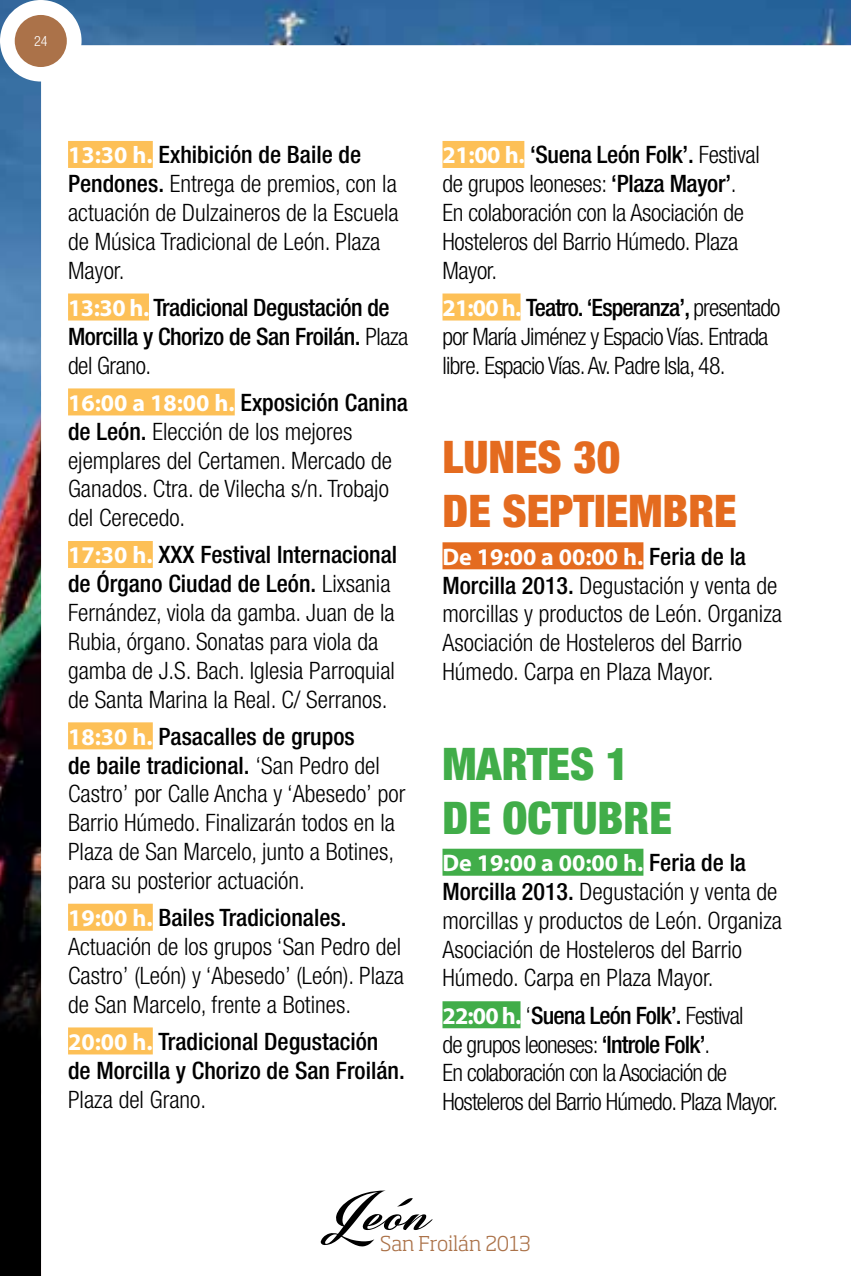
<style>
.page{position:relative;width:851px;height:1276px;background:#fff}
.page>*{position:absolute;margin:0;border:0;box-sizing:border-box;transform-origin:0 0}
.t1{font:83.4px "Phraell";color:#000}
.t2{font:900 condensed 45px/54px "Helvetica Neue LT Std";color:#e46b1f}
.t3{font:900 condensed 45px/54px "Helvetica Neue LT Std";color:#41ad49}
.t4{font:300 condensed 24px/28.8px "Helvetica Neue LT Std";color:#000}
.t5{font:300 condensed 24px/28.8px "Helvetica Neue LT Std";letter-spacing:-.035em;color:#000}
.t6{font:500 condensed 24px/28.8px "Helvetica Neue LT Std";letter-spacing:-.02em;color:#000}
.t7{font:500 condensed 24px/28.8px "Helvetica Neue LT Std";color:#000}
.t8{font:700 24px "Myriad Pro";color:#fff}
.t9{font:300 20.1px "Soho Std";color:#ab7249}
.t10{font:300 condensed 14.1px "Helvetica Neue LT Std";color:#fff}
.s1{font-family:"Myriad Pro";font-weight:700;font-stretch:normal;color:#fff}
.s2{font-weight:500}
.s3{font-weight:300}
.s4{font-family:"Helvetica Neue LT Std";font-weight:500;font-stretch:condensed;color:#000}
</style>
<div class="page">
<img style="left:0;top:0;width:850px;height:1276px">
<div style="left:0;top:875px;width:40px;height:401px;background:#000"></div>
<div style="left:0;top:0;width:82px;height:82px;background:#fff;border-radius:50%"></div>
<div style="left:15px;top:15px;width:52px;height:52px;background:#ab7249;border-radius:50%"></div>
<div style="left:68px;top:141px;width:85px;height:27px;background:#fdc057"></div>
<div style="left:68px;top:293px;width:81px;height:27px;background:#fdc057"></div>
<div style="left:68px;top:388px;width:167px;height:27px;background:#fdc057"></div>
<div style="left:68px;top:541px;width:85px;height:27px;background:#fdc057"></div>
<div style="left:68px;top:722px;width:85px;height:27px;background:#fdc057"></div>
<div style="left:68px;top:903px;width:85px;height:27px;background:#fdc057"></div>
<div style="left:68px;top:1027px;width:85px;height:27px;background:#fdc057"></div>
<div style="left:442px;top:141px;width:82px;height:27px;background:#fdc057"></div>
<div style="left:442px;top:293px;width:78px;height:27px;background:#fdc057"></div>
<div style="left:442px;top:542px;width:201px;height:27px;background:#e46b1f"></div>
<div style="left:442px;top:848px;width:201px;height:27px;background:#41ad49"></div>
<div style="left:442px;top:1001px;width:78px;height:27px;background:#41ad49"></div>
<p class="t10" style="left:34px;top:33px;width:15px">24</p>
<p class="t4" style="left:68px;top:140px;width:332px"><span class="s1">13:30 h.</span> <span class="s2">Exhibición de Baile de<br>Pendones.</span> Entrega de premios, con la actuación de Dulzaineros de la Escuela de Música Tradicional de León. Plaza<br>Mayor.</p>
<p class="t6" style="left:68px;top:293px;width:342px"><span class="s1">13:30 h.</span> Tradicional Degustación de<br>Morcilla y Chorizo de San Froilán. <span class="s3">Plaza del Grano.</span></p>
<p class="t4" style="left:68px;top:388px;width:341px"><span class="s1">16:00 a 18:00 h.</span> <span class="s2">Exposición Canina de León.</span> Elección de los mejores ejemplares del Certamen. Mercado de<br>Ganados. Ctra. de Vilecha s/n. Trobajo del Cerecedo.</p>
<p class="t4" style="left:68px;top:540px;width:330px"><span class="s1">17:30 h.</span> <span class="s2">XXX Festival Internacional de Órgano Ciudad de León.</span> Lixsania Fernández, viola da gamba. Juan de la Rubia, órgano. Sonatas para viola da gamba de J.S. Bach. Iglesia Parroquial de Santa Marina la Real. C/ Serranos.</p>
<p class="t4" style="left:68px;top:722px;width:339px"><span class="s1">18:30 h.</span> <span class="s2">Pasacalles de grupos<br>de baile tradicional.</span> ‘San Pedro del Castro’ por Calle Ancha y ‘Abesedo’ por Barrio Húmedo. Finalizarán todos en la Plaza de San Marcelo, junto a Botines, para su posterior actuación.</p>
<p class="t4" style="left:68px;top:903px;width:337px"><span class="s1">19:00 h.</span> <span class="s2">Bailes Tradicionales.<br></span>Actuación de los grupos ‘San Pedro del Castro’ (León) y ‘Abesedo’ (León). Plaza de San Marcelo, frente a Botines.</p>
<p class="t7" style="left:68px;top:1026px;width:338px"><span class="s1">20:00 h.</span> Tradicional Degustación de Morcilla y Chorizo de San Froilán.</p>
<p class="t4" style="left:68px;top:1084px;width:140px">Plaza del Grano.</p>
<p class="t4" style="left:442px;top:140px;width:319px"><span class="s1">21:00 h.</span> <span class="s2">‘Suena León Folk’.</span> Festival de grupos leoneses: <span class="s2">‘Plaza Mayor’</span>.<br>En colaboración con la Asociación de<br>Hosteleros del Barrio Húmedo. Plaza<br>Mayor.</p>
<p class="t5" style="left:442px;top:293px;width:339px"><span class="s1">21:00 h.</span> <span class="s2">Teatro. ‘Esperanza’,</span> presentado por María Jiménez y Espacio Vías. Entrada libre. Espacio Vías. Av. Padre Isla, 48.</p>
<h2 class="t2" style="left:442px;top:430px;width:296px">LUNES 30<br>DE SEPTIEMBRE</h2>
<p class="t8" style="left:442px;top:541px;width:305px">De 19:00 a 00:00 h. <span class="s4">Feria de la</span></p>
<p class="t4" style="left:442px;top:570px;width:341px"><span class="s2">Morcilla 2013.</span> Degustación y venta de morcillas y productos de León. Organiza Asociación de Hosteleros del Barrio Húmedo. Carpa en Plaza Mayor.</p>
<h2 class="t3" style="left:442px;top:736px;width:231px">MARTES 1<br>DE OCTUBRE</h2>
<p class="t8" style="left:442px;top:847px;width:305px">De 19:00 a 00:00 h. <span class="s4">Feria de la</span></p>
<p class="t4" style="left:442px;top:877px;width:341px"><span class="s2">Morcilla 2013.</span> Degustación y venta de morcillas y productos de León. Organiza Asociación de Hosteleros del Barrio Húmedo. Carpa en Plaza Mayor.</p>
<p class="t5" style="left:442px;top:1000px;width:337px"><span class="s1">22:00 h.</span> ‘<span class="s2">Suena León Folk’.</span> Festival<br>de grupos leoneses: <span class="s2">‘Introle Folk’</span>.<br>En colaboración con la Asociación de Hosteleros del Barrio Húmedo. Plaza Mayor.</p>
<h1 class="t1" style="left:320px;top:1170px;width:113px">León</h1>
<p class="t9" style="left:380px;top:1231px;width:152px">San Froilán 2013</p>
</div>
